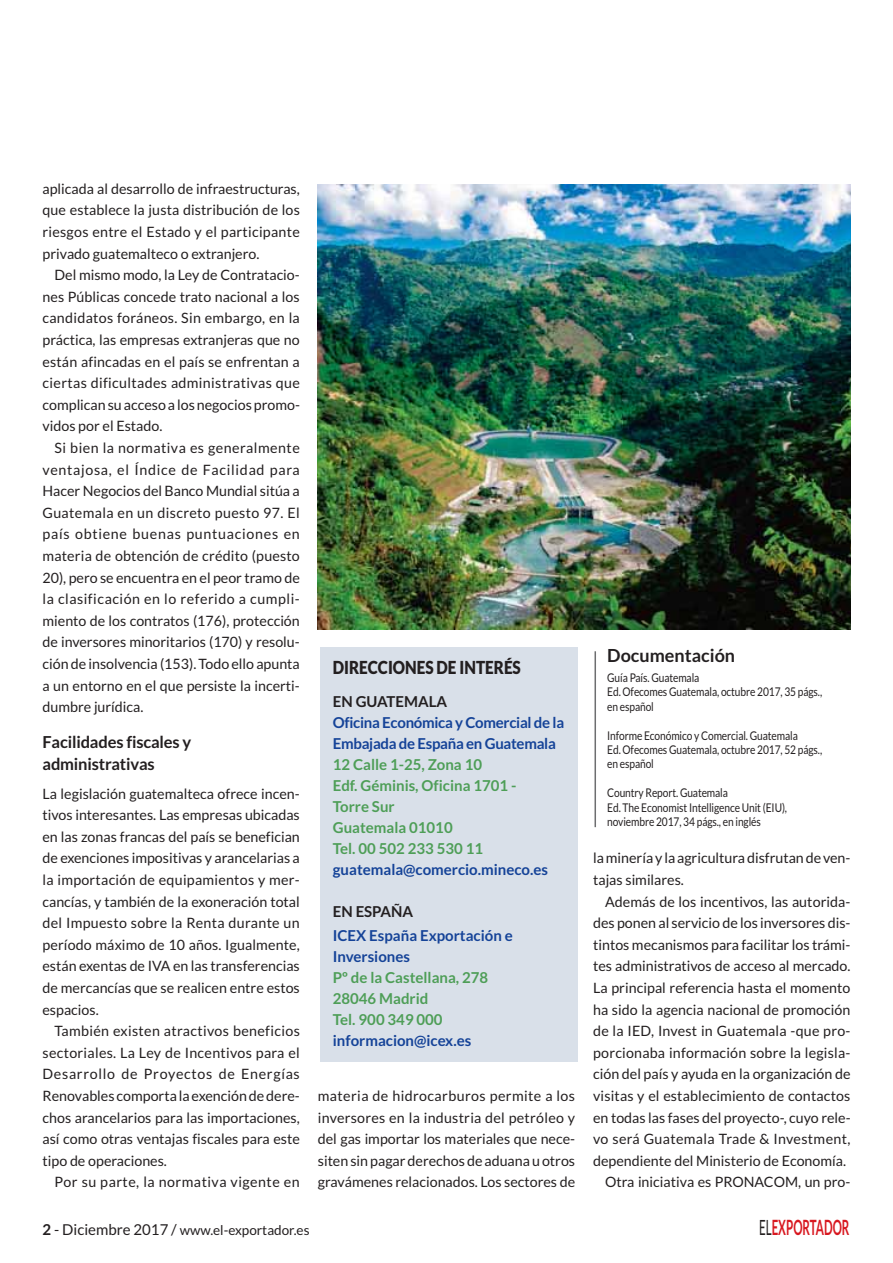
<style>
.page{position:relative;width:893px;height:1263px;background:#fff}
.page>*{position:absolute;margin:0;border:0;box-sizing:border-box;transform-origin:0 0}
.t1{font:700 21px "Lato";color:#d81820;scale:.55 1}
.t2{font:900 18px "Lato";color:#231f20;scale:.85 1}
.t3{font:700 18px "Lato";color:#231f20}
.t4{font:700 16.5px/21.6px "Lato";letter-spacing:-.01em;color:#231f20}
.t5{font:700 15px/21px "Lato";color:#154398}
.t6{font:700 15px/21px "Lato";color:#4e9e57}
.t7{font:14.25px/21.6px "Lato";color:#231f20;text-align:justify}
.t8{font:14.25px "Lato";letter-spacing:.02em;color:#231f20}
.t9{font:14.25px "Lato";letter-spacing:.025em;color:#231f20}
.t10{font:14.25px "Lato";letter-spacing:.035em;color:#231f20}
.t11{font:14.25px "Lato";letter-spacing:.05em;color:#231f20}
.t12{font:13.5px "Lato";color:#231f20}
.t13{font:12px/14.4px "Lato";letter-spacing:-.01em;color:#231f20;scale:.85 1}
.s1{color:#231f20}
.s2{color:#4e9e57}
.s3{color:#154398}
.s4{font-weight:700;font-size:15px}
.s5{font-size:15px}
.s6{font-weight:400;color:#231f20}
</style>
<div class="page">
<div style="left:321px;top:648px;width:257px;height:414px;background:#d9e0e9"></div>
<hr style="left:594px;top:651px;width:2px;height:176px;background:#6d6e70">
<img style="left:318px;top:185px;width:532px;height:444px">
<p class="t7" style="left:43px;top:179px;width:259px">aplicada al desarrollo de infraestructuras,</p>
<p class="t7" style="left:43px;top:201px;width:259px">que establece la justa distribución de los</p>
<p class="t8" style="left:43px;top:226px;width:259px">riesgos entre el Estado y el participante</p>
<p class="t7" style="left:43px;top:244px;width:218px">privado guatemalteco o extranjero.</p>
<p class="t7" style="left:55px;top:265px;width:247px">Del mismo modo, la Ley de Contratacio-</p>
<p class="t7" style="left:43px;top:287px;width:259px">nes Públicas concede trato nacional a los</p>
<p class="t8" style="left:43px;top:313px;width:259px">candidatos foráneos. Sin embargo, en la</p>
<p class="t7" style="left:43px;top:330px;width:259px">práctica, las empresas extranjeras que no</p>
<p class="t7" style="left:43px;top:352px;width:259px">están afincadas en el país se enfrentan a</p>
<p class="t9" style="left:43px;top:378px;width:259px">ciertas dificultades administrativas que</p>
<p class="t7" style="left:43px;top:395px;width:259px">complican su acceso a los negocios promo-</p>
<p class="t7" style="left:43px;top:417px;width:121px">vidos por el Estado.</p>
<p class="t10" style="left:55px;top:442px;width:247px">Si bien la normativa es generalmente</p>
<p class="t11" style="left:43px;top:464px;width:259px">ventajosa, el Índice de Facilidad para</p>
<p class="t7" style="left:43px;top:481px;width:259px">Hacer Negocios del Banco Mundial sitúa a</p>
<p class="t9" style="left:43px;top:507px;width:259px">Guatemala en un discreto puesto 97. El</p>
<p class="t11" style="left:43px;top:529px;width:259px">país obtiene buenas puntuaciones en</p>
<p class="t7" style="left:43px;top:546px;width:259px">materia de obtención de crédito (puesto</p>
<p class="t7" style="left:43px;top:568px;width:259px">20), pero se encuentra en el peor tramo de</p>
<p class="t10" style="left:43px;top:594px;width:259px">la clasificación en lo referido a cumpli-</p>
<p class="t7" style="left:43px;top:611px;width:259px">miento de los contratos (176), protección</p>
<p class="t7" style="left:43px;top:633px;width:259px">de inversores minoritarios (170) y resolu-</p>
<p class="t7" style="left:43px;top:654px;width:259px">ción de insolvencia (153). Todo ello apunta</p>
<p class="t7" style="left:43px;top:676px;width:259px">a un entorno en el que persiste la incerti-</p>
<p class="t7" style="left:43px;top:697px;width:102px">dumbre jurídica.</p>
<p class="t4" style="left:43px;top:732px;width:150px">Facilidades fiscales y administrativas</p>
<p class="t7" style="left:43px;top:784px;width:259px">La legislación guatemalteca ofrece incen-</p>
<p class="t7" style="left:43px;top:805px;width:259px">tivos interesantes. Las empresas ubicadas</p>
<p class="t7" style="left:43px;top:827px;width:259px">en las zonas francas del país se benefician</p>
<p class="t7" style="left:43px;top:849px;width:259px">de exenciones impositivas y arancelarias a</p>
<p class="t8" style="left:43px;top:874px;width:259px">la importación de equipamientos y mer-</p>
<p class="t7" style="left:43px;top:892px;width:259px">cancías, y también de la exoneración total</p>
<p class="t8" style="left:43px;top:918px;width:259px">del Impuesto sobre la Renta durante un</p>
<p class="t7" style="left:43px;top:935px;width:259px">período máximo de 10 años. Igualmente,</p>
<p class="t7" style="left:43px;top:957px;width:259px">están exentas de IVA en las transferencias</p>
<p class="t7" style="left:43px;top:978px;width:259px">de mercancías que se realicen entre estos</p>
<p class="t7" style="left:43px;top:1000px;width:58px">espacios.</p>
<p class="t9" style="left:55px;top:1026px;width:247px">También existen atractivos beneficios</p>
<p class="t8" style="left:43px;top:1047px;width:259px">sectoriales. La Ley de Incentivos para el</p>
<p class="t11" style="left:43px;top:1069px;width:259px">Desarrollo de Proyectos de Energías</p>
<p class="t7" style="left:43px;top:1086px;width:259px">Renovables comporta la exención de dere-</p>
<p class="t7" style="left:43px;top:1108px;width:259px">chos arancelarios para las importaciones,</p>
<p class="t7" style="left:43px;top:1129px;width:259px">así como otras ventajas fiscales para este</p>
<p class="t7" style="left:43px;top:1151px;width:126px">tipo de operaciones.</p>
<p class="t10" style="left:55px;top:1177px;width:247px">Por su parte, la normativa vigente en</p>
<p class="t2" style="left:333px;top:657px;width:223px">DIRECCIONES DE INTERÉS</p>
<p class="t5" style="left:333px;top:692px;width:233px"><span class="s1">EN GUATEMALA<br></span>Oficina Económica y Comercial de la<br>Embajada de España en Guatemala<br><span class="s2">12 Calle 1-25, Zona 10<br>Edf. Géminis, Oficina 1701 -<br>Torre Sur<br>Guatemala 01010<br>Tel. 00 502 233 530 11 </span>guatemala@comercio.mineco.es</p>
<p class="t5" style="left:333px;top:901px;width:181px;line-height:24px"><span class="s1">EN ESPAÑA<br></span>ICEX España Exportación e</p>
<p class="t6" style="left:333px;top:947px;width:157px"><span class="s3">Inversiones<br></span>Pº de la Castellana, 278<br>28046 Madrid<br>Tel. 900 349 000 <span class="s3">informacion@icex.es</span></p>
<p class="t7" style="left:318px;top:1086px;width:259px">materia de hidrocarburos permite a los inversores en la industria del petróleo y del gas importar los materiales que nece&shy;siten sin pagar derechos de aduana u otros gravámenes relacionados. Los sectores de</p>
<p class="t3" style="left:607px;top:649px;width:129px">Documentación</p>
<p class="t13" style="left:607px;top:671px;width:254px">Guía País. Guatemala<br>Ed. Ofecomes Guatemala, octubre 2017, 35 págs., en español</p>
<p class="t13" style="left:607px;top:729px;width:254px">Informe Económico y Comercial. Guatemala<br>Ed. Ofecomes Guatemala, octubre 2017, 52 págs., en español</p>
<p class="t13" style="left:607px;top:787px;width:213px">Country Report. Guatemala<br>Ed. The Economist Intelligence Unit (EIU), noviembre 2017, 34 págs., en inglés</p>
<p class="t7" style="left:593px;top:849px;width:259px">la minería y la agricultura disfrutan de ven-</p>
<p class="t7" style="left:593px;top:870px;width:92px">tajas similares.</p>
<p class="t7" style="left:605px;top:892px;width:247px">Además de los incentivos, las autorida-</p>
<p class="t7" style="left:593px;top:913px;width:259px">des ponen al servicio de los inversores dis-</p>
<p class="t7" style="left:593px;top:935px;width:259px">tintos mecanismos para facilitar los trámi-</p>
<p class="t7" style="left:593px;top:957px;width:259px">tes administrativos de acceso al mercado.</p>
<p class="t7" style="left:593px;top:978px;width:259px">La principal referencia hasta el momento</p>
<p class="t7" style="left:593px;top:1000px;width:259px">ha sido la agencia nacional de promoción</p>
<p class="t7" style="left:593px;top:1021px;width:259px">de la IED, Invest in Guatemala -que pro-</p>
<p class="t7" style="left:593px;top:1043px;width:259px">porcionaba información sobre la legisla-</p>
<p class="t7" style="left:593px;top:1065px;width:259px">ción del país y ayuda en la organización de</p>
<p class="t7" style="left:593px;top:1086px;width:259px">visitas y el establecimiento de contactos</p>
<p class="t7" style="left:593px;top:1108px;width:259px">en todas las fases del proyecto-, cuyo rele-</p>
<p class="t9" style="left:593px;top:1134px;width:259px">vo será Guatemala Trade &amp; Investment,</p>
<p class="t7" style="left:593px;top:1151px;width:254px">dependiente del Ministerio de Economía.</p>
<p class="t7" style="left:605px;top:1173px;width:247px">Otra iniciativa es PRONACOM, un pro-</p>
<p class="t12" style="left:43px;top:1225px;width:269px"><span class="s4">2</span> <span class="s5">- Diciembre 2017 /</span> www.el-exportador.es</p>
<p class="t1" style="left:759px;top:1220px;width:166px"><span class="s6">EL</span>EXPORTADOR</p>
</div>
